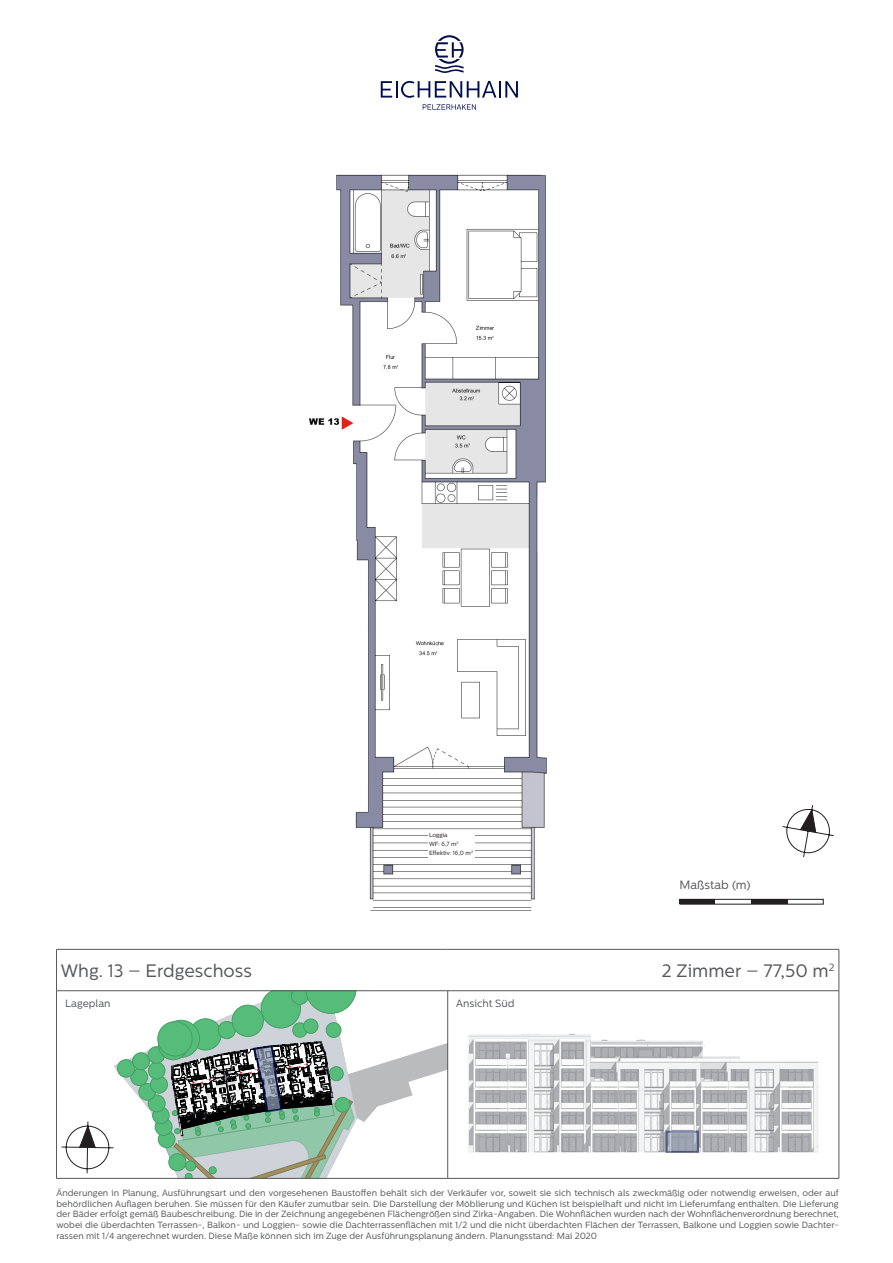
<style>
.page{position:relative;width:893px;height:1263px;background:#fff}
.page>*{position:absolute;margin:0;border:0;box-sizing:border-box;transform-origin:0 0}
.t1{font:18px "Centrale Sans";color:#57585a}
.t2{font:12px "Centrale Sans";color:#57585a}
.t3{font:10.5px "Centrale Sans";color:#57585a}
.t4{font:9px/10.8px "Centrale Sans";color:#57585a;text-align:justify}
.t5{font:6px "Centrale Sans";color:#231f20}
</style>
<div class="page">
<svg style="left:381px;top:81px;width:137px;height:17px"></svg>
<svg style="left:423px;top:104px;width:53px;height:6px"></svg>
<svg style="left:435px;top:35px;width:29px;height:38px"></svg>
<svg style="left:782px;top:805px;width:52px;height:52px"></svg>
<div style="left:679px;top:899px;width:37px;height:5px;background:#231f20"></div>
<svg style="left:715px;top:899px;width:109px;height:5px"></svg>
<svg style="left:357px;top:991px;width:90px;height:187px"></svg>
<svg style="left:114px;top:991px;width:243px;height:187px"></svg>
<div style="left:158px;top:1131px;width:17px;height:16px;background:#55bc7a;border-radius:50%"></div>
<div style="left:158px;top:1131px;width:17px;height:17px;border:1px solid #469e65;border-radius:50%"></div>
<div style="left:155px;top:1118px;width:17px;height:17px;background:#55bc7a;border-radius:50%"></div>
<div style="left:155px;top:1118px;width:17px;height:17px;border:1px solid #469e65;border-radius:50%"></div>
<div style="left:153px;top:1107px;width:16px;height:16px;background:#55bc7a;border-radius:50%"></div>
<div style="left:153px;top:1107px;width:16px;height:17px;border:1px solid #469e65;border-radius:50%"></div>
<div style="left:148px;top:1095px;width:17px;height:17px;background:#55bc7a;border-radius:50%"></div>
<div style="left:148px;top:1095px;width:17px;height:17px;border:1px solid #469e65;border-radius:50%"></div>
<div style="left:139px;top:1083px;width:16px;height:17px;background:#55bc7a;border-radius:50%"></div>
<div style="left:139px;top:1083px;width:17px;height:17px;border:1px solid #469e65;border-radius:50%"></div>
<div style="left:150px;top:1076px;width:17px;height:17px;background:#55bc7a;border-radius:50%"></div>
<div style="left:150px;top:1076px;width:18px;height:17px;border:1px solid #469e65;border-radius:50%"></div>
<div style="left:131px;top:1069px;width:17px;height:16px;background:#55bc7a;border-radius:50%"></div>
<div style="left:131px;top:1069px;width:17px;height:16px;border:1px solid #469e65;border-radius:50%"></div>
<div style="left:117px;top:1060px;width:18px;height:17px;background:#55bc7a;border-radius:50%"></div>
<div style="left:117px;top:1059px;width:18px;height:18px;border:1px solid #469e65;border-radius:50%"></div>
<div style="left:133px;top:1053px;width:17px;height:17px;background:#55bc7a;border-radius:50%"></div>
<div style="left:132px;top:1053px;width:18px;height:17px;border:1px solid #469e65;border-radius:50%"></div>
<div style="left:148px;top:1062px;width:17px;height:17px;background:#55bc7a;border-radius:50%"></div>
<div style="left:148px;top:1062px;width:17px;height:17px;border:1px solid #469e65;border-radius:50%"></div>
<div style="left:148px;top:1047px;width:17px;height:16px;background:#55bc7a;border-radius:50%"></div>
<div style="left:148px;top:1047px;width:17px;height:16px;border:1px solid #469e65;border-radius:50%"></div>
<div style="left:190px;top:1019px;width:31px;height:31px;background:#55bc7a;border-radius:50%"></div>
<div style="left:190px;top:1019px;width:31px;height:31px;border:1px solid #469e65;border-radius:50%"></div>
<svg style="left:162px;top:1020px;width:38px;height:37px"></svg>
<div style="left:162px;top:1020px;width:38px;height:37px;border:1px solid #469e65;border-radius:50%"></div>
<svg style="left:158px;top:1030px;width:30px;height:30px"></svg>
<div style="left:158px;top:1030px;width:30px;height:30px;border:1px solid #469e65;border-radius:50%"></div>
<div style="left:158px;top:1022px;width:34px;height:34px;background:#55bc7a;border-radius:50%"></div>
<div style="left:158px;top:1021px;width:34px;height:35px;border:1px solid #469e65;border-radius:50%"></div>
<div style="left:218px;top:1021px;width:17px;height:18px;background:#55bc7a;border-radius:50%"></div>
<div style="left:218px;top:1021px;width:17px;height:18px;border:1px solid #469e65;border-radius:50%"></div>
<div style="left:232px;top:1005px;width:31px;height:31px;background:#55bc7a;border-radius:50%"></div>
<div style="left:232px;top:1005px;width:31px;height:31px;border:1px solid #469e65;border-radius:50%"></div>
<div style="left:293px;top:1023px;width:14px;height:14px;background:#55bc7a;border-radius:50%"></div>
<div style="left:293px;top:1023px;width:14px;height:14px;border:1px solid #469e65;border-radius:50%"></div>
<div style="left:304px;top:1019px;width:14px;height:14px;background:#55bc7a;border-radius:50%"></div>
<div style="left:303px;top:1019px;width:15px;height:14px;border:1px solid #469e65;border-radius:50%"></div>
<div style="left:326px;top:1023px;width:15px;height:14px;background:#55bc7a;border-radius:50%"></div>
<div style="left:326px;top:1022px;width:15px;height:15px;border:1px solid #469e65;border-radius:50%"></div>
<svg style="left:261px;top:991px;width:95px;height:37px"></svg>
<svg style="left:166px;top:1041px;width:188px;height:137px;background:#899e93"></svg>
<img style="left:468px;top:1033px;width:351px;height:120px">
<svg style="left:668px;top:1134px;width:28px;height:16px"></svg>
<svg style="left:61px;top:1121px;width:53px;height:53px"></svg>
<hr style="left:447px;top:991px;width:1px;height:187px;background:#57585a">
<hr style="left:56px;top:949px;width:392px;height:1px;background:#57585a">
<hr style="left:56px;top:949px;width:1px;height:42px;background:#57585a">
<hr style="left:448px;top:949px;width:391px;height:1px;background:#57585a">
<hr style="left:839px;top:949px;width:1px;height:42px;background:#57585a">
<hr style="left:56px;top:990px;width:392px;height:1px;background:#57585a">
<hr style="left:56px;top:991px;width:1px;height:187px;background:#57585a">
<hr style="left:448px;top:990px;width:391px;height:1px;background:#57585a">
<hr style="left:839px;top:991px;width:1px;height:187px;background:#57585a">
<hr style="left:56px;top:1178px;width:392px;height:1px;background:#57585a">
<hr style="left:448px;top:1178px;width:391px;height:1px;background:#57585a">
<img style="left:309px;top:174px;width:238px;height:737px">
<div style="left:428px;top:831px;width:47px;height:27px;background:#fff"></div>
<p class="t5" style="left:429px;top:832px;width:20px">Loggia</p>
<p class="t5" style="left:429px;top:841px;width:31px">WF: 6,7 m<sup>2</sup></p>
<p class="t5" style="left:429px;top:850px;width:45px">Effektiv: 16,0 m<sup>2</sup></p>
<h1 class="t2" style="left:679px;top:877px;width:73px">Maßstab (m)</h1>
<h1 class="t1" style="left:61px;top:960px;width:193px">Whg. 13 – Erdgeschoss</h1>
<h1 class="t1" style="left:662px;top:960px;width:174px">2 Zimmer – 77,50 m<sup>2</sup></h1>
<h1 class="t3" style="left:65px;top:997px;width:47px">Lageplan</h1>
<h1 class="t3" style="left:456px;top:997px;width:60px">Ansicht Süd</h1>
<h1 class="t4" style="left:57px;top:1187px;width:784px">Änderungen in Planung, Ausführungsart und den vorgesehenen Baustoffen behält sich der Verkäufer vor, soweit sie sich technisch als zweckmäßig oder notwendig erweisen, oder auf behördlichen Auflagen beruhen. Sie müssen für den Käufer zumutbar sein. Die Darstellung der Möblierung und Küchen ist beispielhaft und nicht im Lieferumfang enthalten. Die Lieferung der Bäder erfolgt gemäß Baubeschreibung. Die in der Zeichnung angegebenen Flächengrößen sind Zirka-Angaben. Die Wohnflächen wurden nach der Wohnflächenverordnung berechnet, wobei die überdachten Terrassen-, Balkon- und Loggien- sowie die Dachterrassenflächen mit 1/2 und die nicht überdachten Flächen der Terrassen, Balkone und Loggien sowie Dachter&shy;rassen mit 1/4 angerechnet wurden. Diese Maße können sich im Zuge der Ausführungsplanung ändern. Planungsstand: Mai 2020</h1>
</div>
